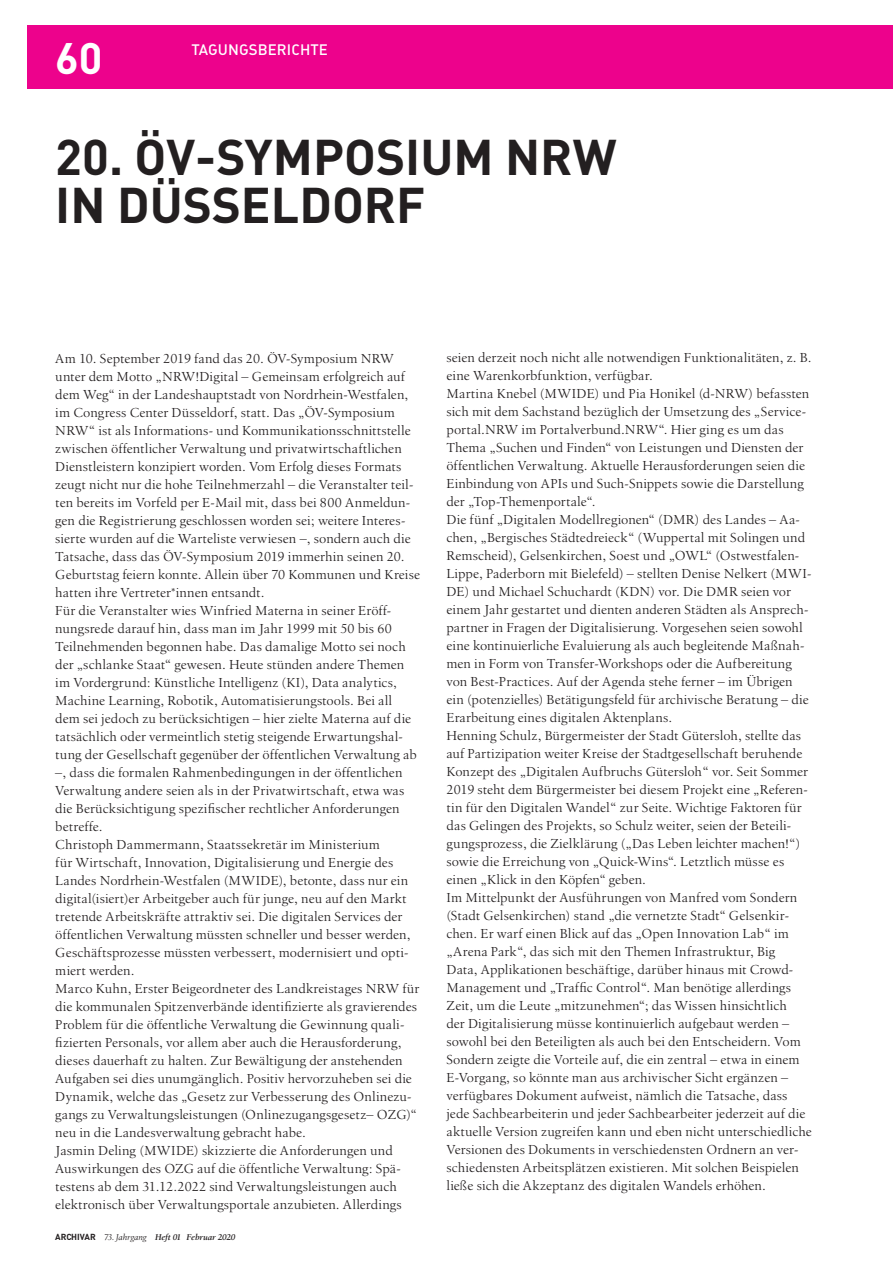
<style>
.page{position:relative;width:893px;height:1263px;background:#fff}
.page>*{position:absolute;margin:0;border:0;box-sizing:border-box;transform-origin:0 0}
.t1{font:700 49.5px/48px "DIN";color:#231f20}
.t2{font:700 43.5px "DIN";color:#fff}
.t3{font:15px "DIN Medium Alternate";letter-spacing:.005em;color:#fff}
.t4{font:13.5px/18px "Birka";letter-spacing:.005em;color:#231f20}
.t5{font:italic 600 8.7px "Birka";letter-spacing:-.02em;color:#231f20}
.s1{font-family:"DIN";font-weight:700;font-style:normal}
.s2{font-weight:400}
</style>
<div class="page">
<div style="left:28px;top:25px;width:865px;height:64px;background:#ed028c"></div>
<h2 class="t2" style="left:55px;top:29px;width:49px">60</h2>
<p class="t3" style="left:191px;top:39px;width:76px">TAGU NGSBERICHTE</p>
<p class="t3" style="left:191px;top:39px;width:150px">LITERATURBERICHTE</p>
<p class="t3" style="left:191px;top:39px;width:48px">FORSCHU</p>
<p class="t3" style="left:258px;top:39px;width:86px">NGSDATENARCHI</p>
<h1 class="t1" style="left:55px;top:132px;width:563px">20. ÖV-SYMPOSIUM NRW<br>IN DÜSSELDORF</h1>
<p class="t4" style="left:55px;top:349px;width:366px">Am 10. September 2019 fand das 20. ÖV-Symposium NRW unter dem Motto „NRW!Digital – Gemeinsam erfolgreich auf dem Weg“ in der Landeshauptstadt von Nordrhein-Westfalen, im Congress Center Düsseldorf, statt. Das „ÖV-Symposium NRW“ ist als Informations- und Kommunikationsschnittstelle zwischen öffentlicher Verwaltung und privatwirtschaftlichen Dienstleistern konzipiert worden. Vom Erfolg dieses Formats zeugt nicht nur die hohe Teilnehmerzahl – die Veranstalter teil&shy;ten bereits im Vorfeld per E-Mail mit, dass bei 800 Anmeldun&shy;gen die Registrierung geschlossen worden sei; weitere Interes&shy;sierte wurden auf die Warteliste verwiesen –, sondern auch die Tatsache, dass das ÖV-Symposium 2019 immerhin seinen 20.<br>Geburtstag feiern konnte. Allein über 70 Kommunen und Kreise hatten ihre Vertreter*innen entsandt.<br>Für die Veranstalter wies Winfried Materna in seiner Eröff&shy;nungsrede darauf hin, dass man im Jahr 1999 mit 50 bis 60<br>Teilnehmenden begonnen habe. Das damalige Motto sei noch der „schlanke Staat“ gewesen. Heute stünden andere Themen im Vordergrund: Künstliche Intelligenz (KI), Data analytics, Machine Learning, Robotik, Automatisierungstools. Bei all<br>dem sei jedoch zu berücksichtigen – hier zielte Materna auf die tatsächlich oder vermeintlich stetig steigende Erwartungshal&shy;tung der Gesellschaft gegenüber der öffentlichen Verwaltung ab –, dass die formalen Rahmenbedingungen in der öffentlichen Verwaltung andere seien als in der Privatwirtschaft, etwa was die Berücksichtigung spezifischer rechtlicher Anforderungen betreffe.<br>Christoph Dammermann, Staatssekretär im Ministerium<br>für Wirtschaft, Innovation, Digitalisierung und Energie des Landes Nordrhein-Westfalen (MWIDE), betonte, dass nur ein digital(isiert)er Arbeitgeber auch für junge, neu auf den Markt tretende Arbeitskräfte attraktiv sei. Die digitalen Services der öffentlichen Verwaltung müssten schneller und besser werden, Geschäftsprozesse müssten verbessert, modernisiert und opti&shy;miert werden.<br>Marco Kuhn, Erster Beigeordneter des Landkreistages NRW für die kommunalen Spitzenverbände identifizierte als gravierendes Problem für die öffentliche Verwaltung die Gewinnung quali&shy;fizierten Personals, vor allem aber auch die Herausforderung, dieses dauerhaft zu halten. Zur Bewältigung der anstehenden Aufgaben sei dies unumgänglich. Positiv hervorzuheben sei die Dynamik, welche das „Gesetz zur Verbesserung des Onlinezu&shy;gangs zu Verwaltungsleistungen (Onlinezugangsgesetz– OZG)“ neu in die Landesverwaltung gebracht habe.<br>Jasmin Deling (MWIDE) skizzierte die Anforderungen und Auswirkungen des OZG auf die öffentliche Verwaltung: Spä&shy;testens ab dem 31.12.2022 sind Verwaltungsleistungen auch elektronisch über Verwaltungsportale anzubieten. Allerdings</p>
<p class="t5" style="left:55px;top:1232px;width:182px"><span class="s1">ARCHIVAR</span> <span class="s2">73. Jahrgang</span> Heft 01 Februar 2020</p>
<p class="t4" style="left:446px;top:349px;width:367px">seien derzeit noch nicht alle notwendigen Funktionalitäten, z. B. eine Warenkorbfunktion, verfügbar.<br>Martina Knebel (MWIDE) und Pia Honikel (d-NRW) befassten sich mit dem Sachstand bezüglich der Umsetzung des „Service&shy;portal.NRW im Portalverbund.NRW“. Hier ging es um das Thema „Suchen und Finden“ von Leistungen und Diensten der öffentlichen Verwaltung. Aktuelle Herausforderungen seien die Einbindung von APIs und Such-Snippets sowie die Darstellung der „Top-Themenportale“.<br>Die fünf „Digitalen Modellregionen“ (DMR) des Landes – Aa&shy;chen, „Bergisches Städtedreieck“ (Wuppertal mit Solingen und Remscheid), Gelsenkirchen, Soest und „OWL“ (Ostwestfalen-Lippe, Paderborn mit Bielefeld) – stellten Denise Nelkert (MWI-DE) und Michael Schuchardt (KDN) vor. Die DMR seien vor einem Jahr gestartet und dienten anderen Städten als Ansprech&shy;partner in Fragen der Digitalisierung. Vorgesehen seien sowohl eine kontinuierliche Evaluierung als auch begleitende Maßnah&shy;men in Form von Transfer-Workshops oder die Aufbereitung von Best-Practices. Auf der Agenda stehe ferner – im Übrigen ein (potenzielles) Betätigungsfeld für archivische Beratung – die Erarbeitung eines digitalen Aktenplans.<br>Henning Schulz, Bürgermeister der Stadt Gütersloh, stellte das auf Partizipation weiter Kreise der Stadtgesellschaft beruhende Konzept des „Digitalen Aufbruchs Gütersloh“ vor. Seit Sommer 2019 steht dem Bürgermeister bei diesem Projekt eine „Referen&shy;tin für den Digitalen Wandel“ zur Seite. Wichtige Faktoren für das Gelingen des Projekts, so Schulz weiter, seien der Beteili&shy;gungsprozess, die Zielklärung („Das Leben leichter machen!“) sowie die Erreichung von „Quick-Wins“. Letztlich müsse es einen „Klick in den Köpfen“ geben.<br>Im Mittelpunkt der Ausführungen von Manfred vom Sondern (Stadt Gelsenkirchen) stand „die vernetzte Stadt“ Gelsenkir&shy;chen. Er warf einen Blick auf das „Open Innovation Lab“ im „Arena Park“, das sich mit den Themen Infrastruktur, Big<br>Data, Applikationen beschäftige, darüber hinaus mit Crowd-Management und „Traffic Control“. Man benötige allerdings Zeit, um die Leute „mitzunehmen“; das Wissen hinsichtlich<br>der Digitalisierung müsse kontinuierlich aufgebaut werden – sowohl bei den Beteiligten als auch bei den Entscheidern. Vom Sondern zeigte die Vorteile auf, die ein zentral – etwa in einem E-Vorgang, so könnte man aus archivischer Sicht ergänzen – verfügbares Dokument aufweist, nämlich die Tatsache, dass jede Sachbearbeiterin und jeder Sachbearbeiter jederzeit auf die aktuelle Version zugreifen kann und eben nicht unterschiedliche Versionen des Dokuments in verschiedensten Ordnern an ver&shy;schiedensten Arbeitsplätzen existieren. Mit solchen Beispielen ließe sich die Akzeptanz des digitalen Wandels erhöhen.</p>
</div>
